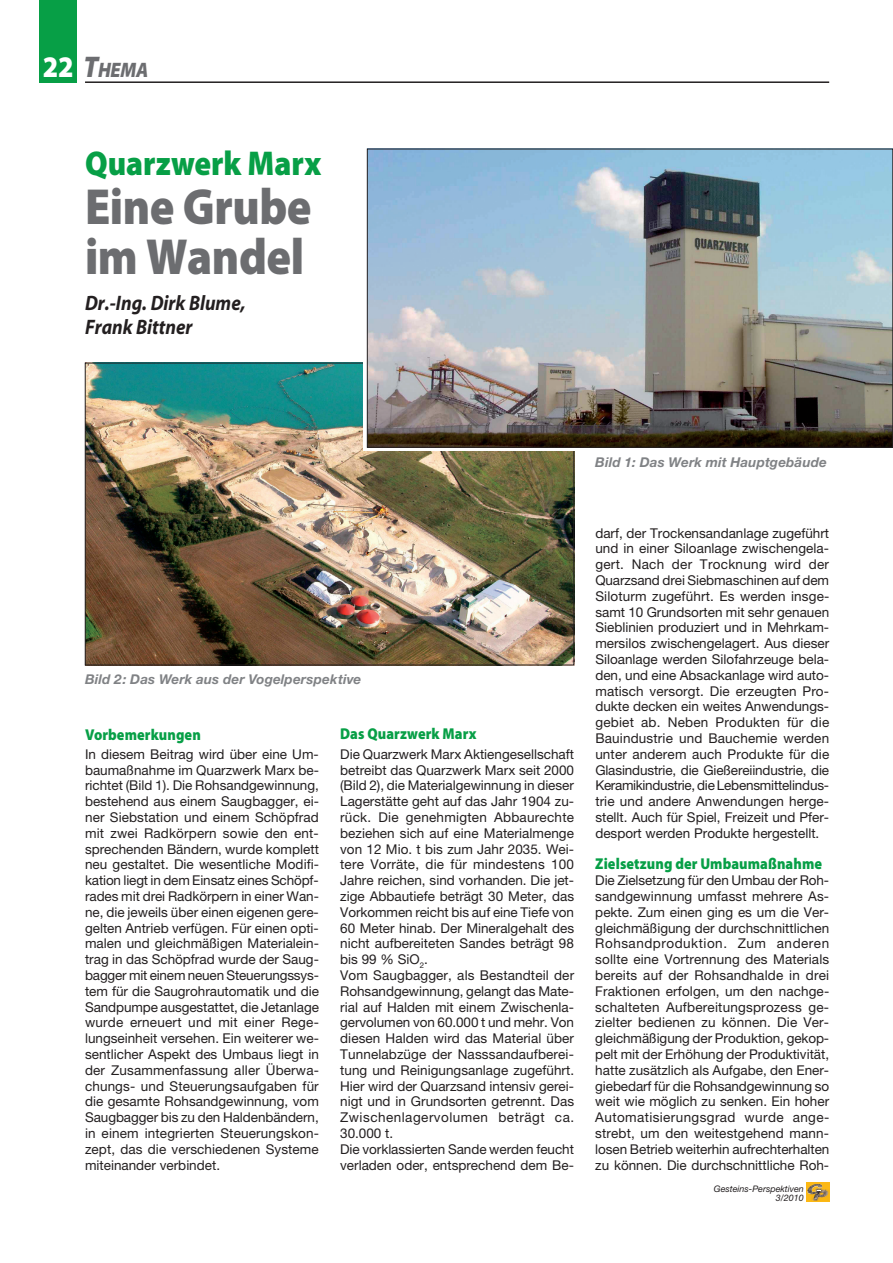
<style>
.page{position:relative;width:893px;height:1263px;background:#fff}
.page>*{position:absolute;margin:0;border:0;box-sizing:border-box;transform-origin:0 0}
.t1{font:900 51px/49.5px "Myriad Pro";letter-spacing:-.01em;color:#6c6d70;scale:.9 1}
.t2{font:900 34.5px "Myriad Pro";color:#079f46;scale:.9 1}
.t3{font:900 30px "Myriad Pro";color:#fff;scale:.9 1}
.t4{font:italic 700 21px/24px "Myriad";color:#231f20;scale:.9 1}
.t5{font:italic 900 21px "Myriad Pro";color:#6c6d70;scale:.9 1}
.t6{font:900 15.75px "Myriad Pro";letter-spacing:.005em;color:#079f46;scale:.9 1}
.t7{font:13.5px/15.8px "Helvetica Neue";color:#231f20;text-align:justify}
.t8{font:italic 700 13.5px "Helvetica Neue";letter-spacing:.01em;color:#808285}
.t9{font:italic 9px/9px "Helvetica Neue";color:#231f20;text-align:right}
.s1{font-size:30px}
</style>
<div class="page">
<svg style="left:806px;top:1183px;width:23px;height:19px"></svg>
<hr style="left:85px;top:81px;width:744px;height:2px;background:#231f20">
<div style="left:40px;top:0;width:37px;height:83px;background:#079f46"></div>
<img style="left:87px;top:365px;width:485px;height:298px">
<svg style="left:363px;top:359px;width:214px;height:92px"></svg>
<img style="left:369px;top:151px;width:522px;height:294px">
<div style="left:367px;top:149px;width:526px;height:298px;border:1px solid #231f20"></div>
<h3 class="t5" style="left:40px;top:58px;width:121px"><span class="s1">16</span> <span class="s1">T</span>HEMA</h3>
<h3 class="t3" style="left:43px;top:49px;width:36px">22</h3>
<h2 class="t2" style="left:85px;top:143px;width:264px">Quarzwerk Marx</h2>
<h1 class="t1" style="left:85px;top:183px;width:253px">Eine Grube im Wandel</h1>
<h3 class="t4" style="left:85px;top:292px;width:180px">Dr.-Ing. Dirk Blume,<br>Frank Bittner</h3>
<p class="t8" style="left:595px;top:454px;width:233px">Bild 1: Das Werk mit Hauptgebäude</p>
<p class="t8" style="left:85px;top:671px;width:278px">Bild 2: Das Werk aus der Vogelperspektive</p>
<p class="t6" style="left:85px;top:726px;width:130px">Vorbemerkungen</p>
<p class="t7" style="left:85px;top:746px;width:236px">In diesem Beitrag wird über eine Um&shy;baumaßnahme im Quarzwerk Marx be&shy;richtet (Bild 1). Die Rohsandgewinnung, bestehend aus einem Saugbagger, ei&shy;ner Siebstation und einem Schöpfrad mit zwei Radkörpern sowie den ent&shy;sprechenden Bändern, wurde komplett neu gestaltet. Die wesentliche Modifi&shy;kation liegt in dem Einsatz eines Schöpf&shy;rades mit drei Radkörpern in einer Wan&shy;ne, die jeweils über einen eigenen gere&shy;gelten Antrieb verfügen. Für einen opti&shy;malen und gleichmäßigen Materialein&shy;trag in das Schöpfrad wurde der Saug&shy;bagger mit einem neuen Steuerungssys&shy;tem für die Saugrohrautomatik und die Sandpumpe ausgestattet, die Jetanlage wurde erneuert und mit einer Rege&shy;lungseinheit versehen. Ein weiterer we&shy;sentlicher Aspekt des Umbaus liegt in der Zusammenfassung aller Überwa&shy;chungs- und Steuerungsaufgaben für die gesamte Rohsandgewinnung, vom Saugbagger bis zu den Haldenbändern, in einem integrierten Steuerungskon&shy;zept, das die verschiedenen Systeme miteinander verbindet.</p>
<p class="t6" style="left:340px;top:725px;width:153px">Das Quarzwerk Marx</p>
<p class="t7" style="left:340px;top:746px;width:235px;text-align:left">Die Quarzwerk Marx Aktiengesellschaft betreibt das Quarzwerk Marx seit 2000 (Bild 2), die Materialgewinnung in dieser Lagerstätte geht auf das Jahr 1904 zu&shy;rück. Die genehmigten Abbaurechte beziehen sich auf eine Materialmenge von 12 Mio. t bis zum Jahr 2035. Wei&shy;tere Vorräte, die für mindestens 100<br>Jahre reichen, sind vorhanden. Die jet&shy;zige Abbautiefe beträgt 30 Meter, das Vorkommen reicht bis auf eine Tiefe von 60 Meter hinab. Der Mineralgehalt des nicht aufbereiteten Sandes beträgt 98 bis 99 % SiO<sub>2</sub>.<br>Vom Saugbagger, als Bestandteil der Rohsandgewinnung, gelangt das Mate&shy;rial auf Halden mit einem Zwischenla&shy;gervolumen von 60.000 t und mehr. Von diesen Halden wird das Material über Tunnelabzüge der Nasssandaufberei&shy;tung und Reinigungsanlage zugeführt.<br>Hier wird der Quarzsand intensiv gerei&shy;nigt und in Grundsorten getrennt. Das Zwischenlagervolumen beträgt ca.<br>30.000 t.<br>Die vorklassierten Sande werden feucht verladen oder, entsprechend dem Be-</p>
<p class="t7" style="left:595px;top:525px;width:235px">darf, der Trockensandanlage zugeführt und in einer Siloanlage zwischengela&shy;gert. Nach der Trocknung wird der Quarzsand drei Siebmaschinen auf dem Siloturm zugeführt. Es werden insge&shy;samt 10 Grundsorten mit sehr genauen Sieblinien produziert und in Mehrkam&shy;mersilos zwischengelagert. Aus dieser Siloanlage werden Silofahrzeuge bela&shy;den, und eine Absackanlage wird auto&shy;matisch versorgt. Die erzeugten Pro&shy;dukte decken ein weites Anwendungs&shy;gebiet ab. Neben Produkten für die Bauindustrie und Bauchemie werden unter anderem auch Produkte für die Glasindustrie, die Gießereiindustrie, die Keramikindustrie, die Lebensmittelindus&shy;trie und andere Anwendungen herge&shy;stellt. Auch für Spiel, Freizeit und Pfer&shy;desport werden Produkte hergestellt.</p>
<p class="t6" style="left:595px;top:855px;width:253px">Zielsetzung der Umbaumaßnahme</p>
<p class="t7" style="left:595px;top:872px;width:236px">Die Zielsetzung für den Umbau der Roh&shy;sandgewinnung umfasst mehrere As&shy;pekte. Zum einen ging es um die Ver&shy;gleichmäßigung der durchschnittlichen Rohsandproduktion. Zum anderen sollte eine Vortrennung des Materials bereits auf der Rohsandhalde in drei Fraktionen erfolgen, um den nachge&shy;schalteten Aufbereitungsprozess ge&shy;zielter bedienen zu können. Die Ver&shy;gleichmäßigung der Produktion, gekop&shy;pelt mit der Erhöhung der Produktivität, hatte zusätzlich als Aufgabe, den Ener&shy;giebedarf für die Rohsandgewinnung so weit wie möglich zu senken. Ein hoher Automatisierungsgrad wurde ange&shy;strebt, um den weitestgehend mann&shy;losen Betrieb weiterhin aufrechterhalten zu können. Die durchschnittliche Roh-</p>
<p class="t9" style="left:714px;top:1184px;width:91px">Gesteins-Perspektiven<br>3/2010</p>
</div>
